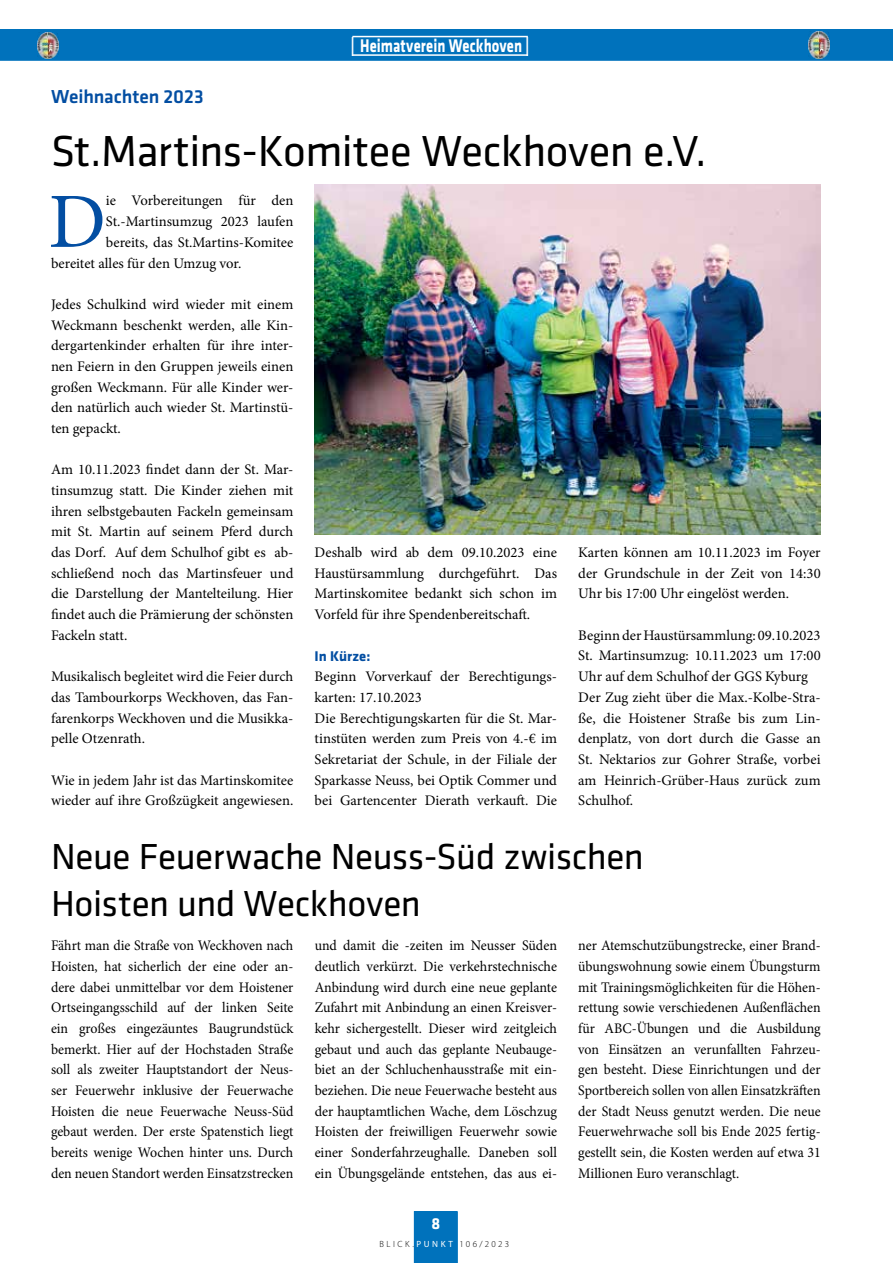
<style>
.page{position:relative;width:893px;height:1263px;background:#fff}
.page>*{position:absolute;margin:0;border:0;box-sizing:border-box;transform-origin:0 0}
.t1{font:78.3px "Minion Pro";color:#034ea2}
.t2{font:45px "Klavika";letter-spacing:-.015em;color:#000}
.t3{font:37.5px/46.8px "Klavika";letter-spacing:-.01em;color:#000}
.t4{font:500 19.5px "Klavika";letter-spacing:-.005em;color:#034ea2}
.t5{font:700 19.05px "Klavika";letter-spacing:.005em;color:#fff;scale:.77 1}
.t6{font:700 16.5px "Klavika";color:#fff}
.t7{font:14.7px/20.7px "Minion Pro";color:#000;text-align:justify}
.t8{font:14.7px/20.7px "Minion Pro";color:#000;text-align:justify;scale:.95 1}
.t9{font:14.7px/20.7px "Minion Pro";color:#000;text-align:justify;scale:.96 1}
.t10{font:700 14.7px "Klavika";color:#034ea2}
.t11{font:300 9px "Myriad Pro";letter-spacing:.275em;color:#000}
.s1{font-weight:400;color:#fff}
</style>
<div class="page">
<div style="left:414px;top:1211px;width:44px;height:52px;background:#0072bc"></div>
<div style="left:0;top:29px;width:893px;height:32px;background:#0072bc"></div>
<img style="left:315px;top:185px;width:506px;height:350px">
<img style="left:809px;top:32px;width:21px;height:27px">
<img style="left:38px;top:32px;width:21px;height:27px">
<p class="t5" style="left:351px;top:35px;width:233px">| Heimatverein Weckhoven |</p>
<h3 class="t4" style="left:51px;top:86px;width:154px">Weihnachten 2023</h3>
<h2 class="t2" style="left:51px;top:127px;width:657px">St.Martins-Komitee Weckhoven e.V.</h2>
<h1 class="t1" style="left:48px;top:169px;width:59px">D</h1>
<p class="t7" style="left:106px;top:190px;width:189px">ie Vorbereitungen für den</p>
<p class="t7" style="left:106px;top:211px;width:189px">St.-Martinsumzug 2023 laufen</p>
<p class="t7" style="left:106px;top:232px;width:189px">bereits, das St.Martins-Komitee</p>
<p class="t7" style="left:51px;top:253px;width:192px">bereitet alles für den Umzug vor.</p>
<p class="t7" style="left:51px;top:294px;width:244px">Jedes Schulkind wird wieder mit einem Weckmann beschenkt werden, alle Kin&shy;dergartenkinder erhalten für ihre inter&shy;nen Feiern in den Gruppen jeweils einen großen Weckmann. Für alle Kinder wer&shy;den natürlich auch wieder St. Martinstü&shy;ten gepackt.</p>
<p class="t7" style="left:51px;top:459px;width:244px">Am 10.11.2023 findet dann der St. Mar&shy;tinsumzug statt. Die Kinder ziehen mit ihren selbstgebauten Fackeln gemeinsam mit St. Martin auf seinem Pferd durch das Dorf. Auf dem Schulhof gibt es ab&shy;schließend noch das Martinsfeuer und die Darstellung der Mantelteilung. Hier findet auch die Prämierung der schönsten Fackeln statt.</p>
<p class="t7" style="left:51px;top:666px;width:244px">Musikalisch begleitet wird die Feier durch das Tambourkorps Weckhoven, das Fan&shy;farenkorps Weckhoven und die Musikka&shy;pelle Otzenrath.</p>
<p class="t7" style="left:51px;top:770px;width:244px">Wie in jedem Jahr ist das Martinskomitee wieder auf ihre Großzügkeit angewiesen.</p>
<p class="t7" style="left:578px;top:542px;width:244px">Karten können am 10.11.2023 im Foyer der Grundschule in der Zeit von 14:30<br>Uhr bis 17:00 Uhr eingelöst werden.</p>
<p class="t7" style="left:578px;top:625px;width:244px;text-align:left">Beginn der Haustürsammlung: 09.10.2023<br>St. Martinsumzug: 10.11.2023 um 17:00<br>Uhr auf dem Schulhof der GGS Kyburg Der Zug zieht über die Max.-Kolbe-Stra&shy;ße, die Hoistener Straße bis zum Lin&shy;denplatz, von dort durch die Gasse an St. Nektarios zur Gohrer Straße, vorbei am Heinrich-Grüber-Haus zurück zum Schulhof.</p>
<h3 class="t3" style="left:51px;top:834px;width:594px">Neue Feuerwache Neuss-Süd zwischen<br>Hoisten und Weckhoven</h3>
<p class="t8" style="left:51px;top:935px;width:257px">Fährt man die Straße von Weckhoven nach Hoisten, hat sicherlich der eine oder an&shy;dere dabei unmittelbar vor dem Hoistener Ortseingangsschild auf der linken Seite ein großes eingezäuntes Baugrundstück bemerkt. Hier auf der Hochstaden Straße soll als zweiter Hauptstandort der Neus&shy;ser Feuerwehr inklusive der Feuerwache Hoisten die neue Feuerwache Neuss-Süd gebaut werden. Der erste Spatenstich liegt bereits wenige Wochen hinter uns. Durch den neuen Standort werden Einsatzstrecken</p>
<p class="t8" style="left:315px;top:935px;width:257px">und damit die -zeiten im Neusser Süden deutlich verkürzt. Die verkehrstechnische Anbindung wird durch eine neue geplante Zufahrt mit Anbindung an einen Kreisver&shy;kehr sichergestellt. Dieser wird zeitgleich gebaut und auch das geplante Neubauge&shy;biet an der Schluchenhausstraße mit ein&shy;beziehen. Die neue Feuerwache besteht aus der hauptamtlichen Wache, dem Löschzug Hoisten der freiwilligen Feuerwehr sowie einer Sonderfahrzeughalle. Daneben soll ein Übungsgelände entstehen, das aus ei-</p>
<p class="t9" style="left:578px;top:935px;width:254px">ner Atemschutzübungstrecke, einer Brand&shy;übungswohnung sowie einem Übungsturm mit Trainingsmöglichkeiten für die Höhen&shy;rettung sowie verschiedenen Außenflächen für ABC-Übungen und die Ausbildung von Einsätzen an verunfallten Fahrzeu&shy;gen besteht. Diese Einrichtungen und der Sportbereich sollen von allen Einsatzkräften der Stadt Neuss genutzt werden. Die neue Feuerwehrwache soll bis Ende 2025 fertig&shy;gestellt sein, die Kosten werden auf etwa 31<br>Millionen Euro veranschlagt.</p>
<p class="t7" style="left:315px;top:542px;width:244px">Deshalb wird ab dem 09.10.2023 eine Haustürsammlung durchgeführt. Das Martinskomitee bedankt sich schon im Vorfeld für ihre Spendenbereitschaft.</p>
<p class="t10" style="left:315px;top:647px;width:57px">In Kürze:</p>
<p class="t7" style="left:315px;top:666px;width:244px;text-align:left">Beginn Vorverkauf der Berechtigungs&shy;karten: 17.10.2023<br>Die Berechtigungskarten für die St. Mar&shy;tinstüten werden zum Preis von 4.-€ im Sekretariat der Schule, in der Filiale der Sparkasse Neuss, bei Optik Commer und bei Gartencenter Dierath verkauft. Die</p>
<p class="t6" style="left:431px;top:1215px;width:10px">8</p>
<p class="t11" style="left:379px;top:1239px;width:131px">BLick.<span class="s1">Punkt</span> 106/2023</p>
</div>
